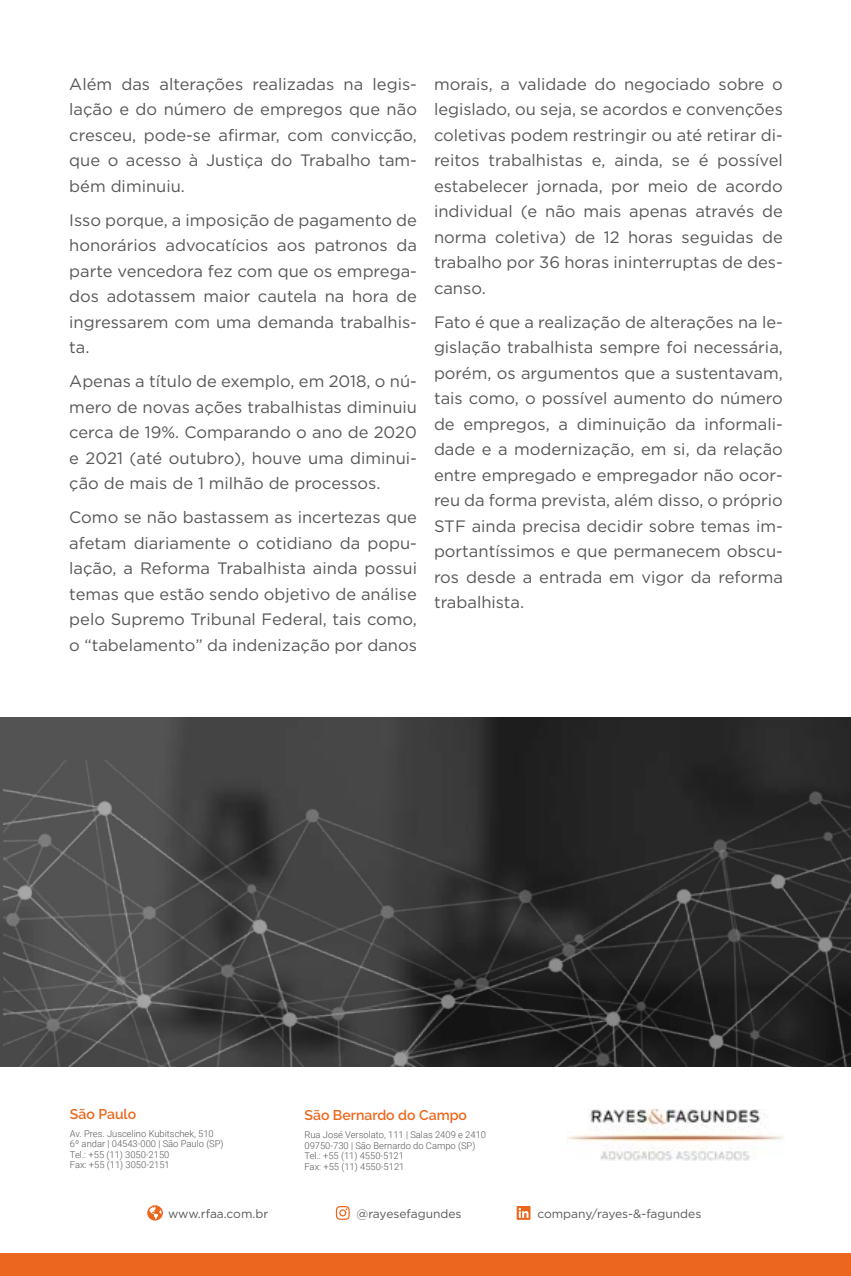
<style>
.page{position:relative;width:851px;height:1276px;background:#fff}
.page>*{position:absolute;margin:0;border:0;box-sizing:border-box;transform-origin:0 0}
.t1{font:16.5px/25.5px "Gotham";color:#575756;text-align:justify}
.t2{font:600 14.1px "Raleway";color:#ec671d}
.t3{font:12px "Gotham";color:#585856}
.t4{font:300 9.3px/10.5px "Roboto";color:#575756}
</style>
<div class="page">
<img style="left:0;top:717px;width:850px;height:349px">
<img style="left:3px;top:761px;width:847px;height:305px">
<img style="left:566px;top:1109px;width:216px;height:51px">
<div style="left:0;top:1253px;width:850px;height:23px;background:#ec671d"></div>
<svg style="left:336px;top:1206px;width:13px;height:13px"></svg>
<svg style="left:147px;top:1205px;width:16px;height:15px"></svg>
<svg style="left:516px;top:1206px;width:14px;height:13px"></svg>
<p class="t1" style="left:69px;top:71px;width:349px">Além das alterações realizadas na legis&shy;lação e do número de empregos que não cresceu, pode-se afirmar, com convicção, que o acesso à Justiça do Trabalho tam&shy;bém diminuiu.</p>
<p class="t1" style="left:69px;top:207px;width:349px">Isso porque, a imposição de pagamento de honorários advocatícios aos patronos da parte vencedora fez com que os emprega&shy;dos adotassem maior cautela na hora de ingressarem com uma demanda trabalhis&shy;ta.</p>
<p class="t1" style="left:69px;top:368px;width:349px">Apenas a título de exemplo, em 2018, o nú&shy;mero de novas ações trabalhistas diminuiu cerca de 19%. Comparando o ano de 2020 e 2021 (até outubro), houve uma diminui&shy;ção de mais de 1 milhão de processos.</p>
<p class="t1" style="left:69px;top:504px;width:349px">Como se não bastassem as incertezas que afetam diariamente o cotidiano da popu&shy;lação, a Reforma Trabalhista ainda possui temas que estão sendo objetivo de análise pelo Supremo Tribunal Federal, tais como, o “tabelamento” da indenização por danos</p>
<p class="t1" style="left:434px;top:71px;width:350px">morais, a validade do negociado sobre o legislado, ou seja, se acordos e convenções coletivas podem restringir ou até retirar di&shy;reitos trabalhistas e, ainda, se é possível estabelecer jornada, por meio de acordo individual (e não mais apenas através de norma coletiva) de 12 horas seguidas de trabalho por 36 horas ininterruptas de des&shy;canso.</p>
<p class="t1" style="left:434px;top:309px;width:350px">Fato é que a realização de alterações na le&shy;gislação trabalhista sempre foi necessária, porém, os argumentos que a sustentavam, tais como, o possível aumento do número de empregos, a diminuição da informali&shy;dade e a modernização, em si, da relação entre empregado e empregador não ocor&shy;reu da forma prevista, além disso, o próprio STF ainda precisa decidir sobre temas im&shy;portantíssimos e que permanecem obscu&shy;ros desde a entrada em vigor da reforma trabalhista.</p>
<p class="t2" style="left:70px;top:1105px;width:68px">São Paulo</p>
<p class="t4" style="left:70px;top:1127px;width:155px">Av. Pres. Juscelino Kubitschek, 510<br>6º andar | 04543-000 | São Paulo (SP)<br>Tel.: +55 (11) 3050-2150<br>Fax: +55 (11) 3050-2151</p>
<p class="t2" style="left:304px;top:1107px;width:164px">São Bernardo do Campo</p>
<p class="t4" style="left:304px;top:1129px;width:183px">Rua José Versolato, 111 | Salas 2409 e 2410<br>09750-730 | São Bernardo do Campo (SP)<br>Tel.: +55 (11) 4550-5121<br>Fax: +55 (11) 4550-5121</p>
<p class="t3" style="left:168px;top:1205px;width:102px">www.rfaa.com.br</p>
<p class="t3" style="left:356px;top:1206px;width:106px">@rayesefagundes</p>
<p class="t3" style="left:537px;top:1206px;width:165px">company/rayes-&amp;-fagundes</p>
</div>
